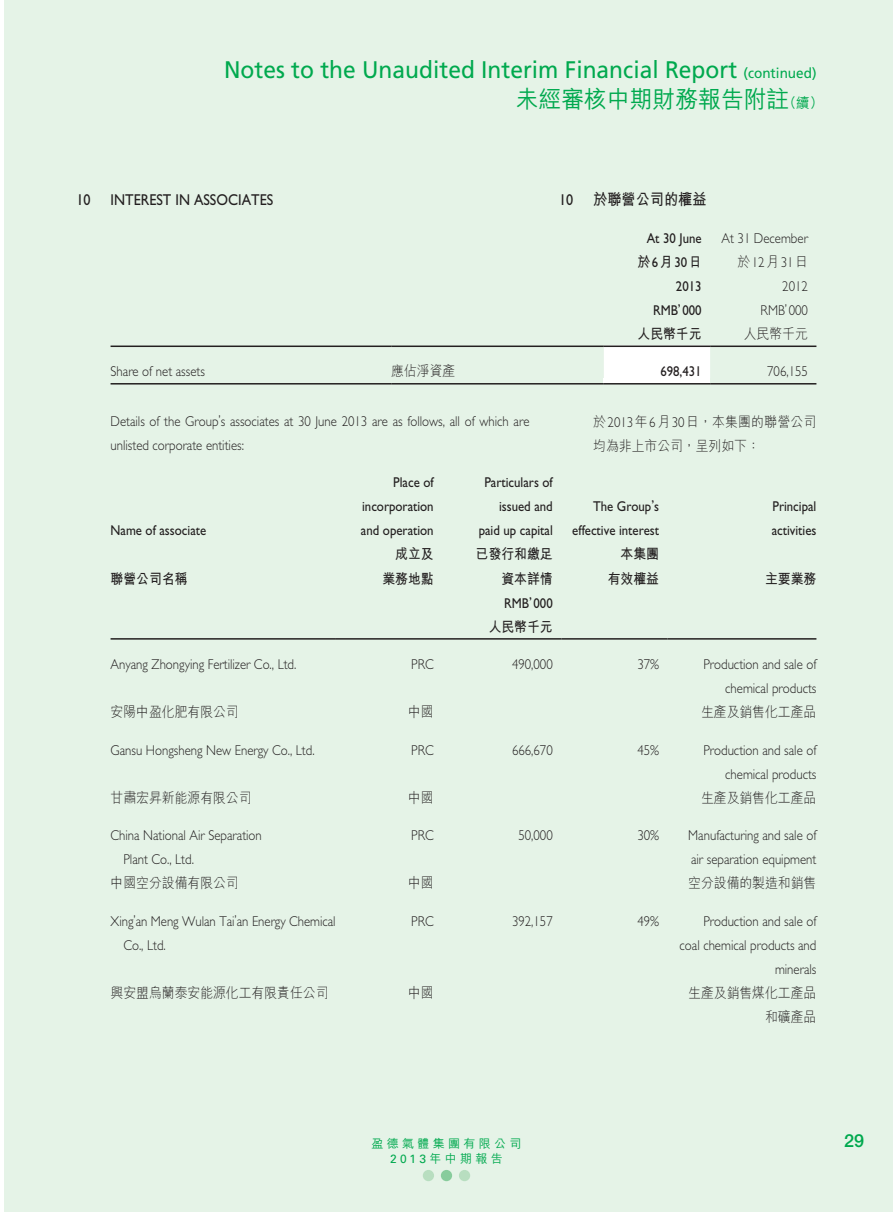
<style>
.page{position:relative;width:893px;height:1212px;background:#fff}
.page>*{position:absolute;margin:0;border:0;box-sizing:border-box;transform-origin:0 0}
.t1{font:24px "Frutiger LT Std";color:#00a94e;scale:.95 1}
.t2{font:500 24px "M Hei HK";color:#00a94e;scale:.95 1}
.t3{font:500 18px "Helvetica Neue LT Std";color:#00a94e}
._3__標題{font:15.75px "Gill Sans Std";color:#231f20;scale:.9 1}
._3__標題-2{font:700 15.75px "M Hei HK";color:#231f20;scale:.9 1}
._1__內文{font:300 14.25px/24px "Gill Sans Std";color:#231f20;text-align:right;scale:.9 1}
._1__內文-2{font:14.25px "Gill Sans Std";color:#231f20;scale:.9 1}
._1__內文-3{font:300 14.25px/24px "M Hei HK";color:#231f20;scale:.9 1}
._1__內文-4{font:700 14.25px "M Hei HK";color:#231f20;scale:.9 1}
.t4{font:500 12px "M Hei HK";letter-spacing:.28em;color:#00a94e}
.s1{font-size:14.25px}
.s2{font-family:"Gill Sans Std";font-weight:400}
.s3{font-family:"M Hei HK"}
.s4{font-family:"Gill Sans Std"}
.s5{font-family:"Univers LT Std";font-weight:400}
</style>
<div class="page">
<div style="left:4px;top:0;width:889px;height:1212px;background:#e5f3e7"></div>
<div style="left:441px;top:1170px;width:11px;height:11px;background:#88cc9c;border-radius:50%"></div>
<div style="left:423px;top:1170px;width:11px;height:11px;background:#b8dec0;border-radius:50%"></div>
<div style="left:459px;top:1170px;width:11px;height:11px;background:#b8dec0;border-radius:50%"></div>
<div style="left:604px;top:347px;width:106px;height:31px;background:#fff"></div>
<div style="left:604px;top:378px;width:106px;height:5px;background:#fff"></div>
<hr style="left:111px;top:345px;width:280px;height:2px;background:#231f20">
<hr style="left:391px;top:345px;width:213px;height:2px;background:#231f20">
<hr style="left:604px;top:345px;width:106px;height:2px;background:#231f20">
<hr style="left:710px;top:345px;width:106px;height:2px;background:#231f20">
<hr style="left:111px;top:383px;width:280px;height:1px;background:#231f20">
<hr style="left:391px;top:383px;width:213px;height:1px;background:#231f20">
<hr style="left:604px;top:383px;width:106px;height:1px;background:#231f20">
<hr style="left:710px;top:383px;width:106px;height:1px;background:#231f20">
<hr style="left:111px;top:638px;width:225px;height:2px;background:#231f20">
<hr style="left:336px;top:638px;width:119px;height:2px;background:#231f20">
<hr style="left:455px;top:638px;width:106px;height:2px;background:#231f20">
<hr style="left:561px;top:638px;width:107px;height:2px;background:#231f20">
<hr style="left:668px;top:638px;width:148px;height:2px;background:#231f20">
<h1 class="t1" style="left:224px;top:56px;width:625px">Notes to the Unaudited Interim Financial Report <span class="s1">(continued)</span></h1>
<h1 class="t2" style="left:516px;top:82px;width:325px">未經審核中期財務報告附註<span class="s1">（續）</span></h1>
<p class="_3__標題" style="left:77px;top:191px;width:17px">10</p>
<p class="_3__標題" style="left:111px;top:191px;width:182px">INTEREST IN ASSOCIATES</p>
<p class="_3__標題" style="left:559px;top:191px;width:17px">10</p>
<p class="_3__標題-2" style="left:593px;top:188px;width:127px">於聯營公司的權益</p>
<p class="_1__內文-2" style="left:647px;top:230px;width:63px">At 30 June</p>
<p class="_1__內文" style="left:722px;top:226px;width:97px">At 31 December</p>
<p class="_1__內文-4" style="left:637px;top:251px;width:73px">於<span class="s2">6</span>月<span class="s2">30</span>日</p>
<p class="_1__內文" style="left:737px;top:250px;width:80px"><span class="s3">於</span>12<span class="s3">月</span>31<span class="s3">日</span></p>
<p class="_1__內文-2" style="left:676px;top:278px;width:30px">2013</p>
<p class="_1__內文" style="left:782px;top:274px;width:30px">2012</p>
<p class="_1__內文-2" style="left:653px;top:302px;width:56px">RMB’000</p>
<p class="_1__內文" style="left:761px;top:298px;width:54px">RMB’000</p>
<p class="_1__內文-4" style="left:637px;top:323px;width:73px">人民幣千元</p>
<p class="_1__內文-3" style="left:744px;top:321px;width:73px">人民幣千元</p>
<p class="_1__內文" style="left:111px;top:360px;width:106px">Share of net assets</p>
<p class="_1__內文-3" style="left:391px;top:359px;width:73px">應佔淨資產</p>
<p class="_1__內文-2" style="left:660px;top:363px;width:47px">698,431</p>
<p class="_1__內文" style="left:767px;top:360px;width:47px">706,155</p>
<p class="_1__內文" style="left:111px;top:409px;width:467px;text-align:left">Details of the Group’s associates at 30 June 2013 are as follows, all of which are unlisted corporate entities:</p>
<p class="_1__內文-2" style="left:393px;top:474px;width:46px">Place of</p>
<p class="_1__內文-2" style="left:484px;top:474px;width:77px">Particulars of</p>
<p class="_1__內文-2" style="left:362px;top:498px;width:81px">incorporation</p>
<p class="_1__內文-2" style="left:499px;top:498px;width:61px">issued and</p>
<p class="_1__內文-2" style="left:593px;top:498px;width:75px">The Group’s</p>
<p class="_1__內文-2" style="left:772px;top:498px;width:50px">Principal</p>
<p class="_1__內文-2" style="left:111px;top:522px;width:108px">Name of associate</p>
<p class="_1__內文-2" style="left:361px;top:522px;width:82px">and operation</p>
<p class="_1__內文-2" style="left:479px;top:522px;width:84px">paid up capital</p>
<p class="_1__內文-2" style="left:572px;top:522px;width:98px">effective interest</p>
<p class="_1__內文-2" style="left:772px;top:522px;width:51px">activities</p>
<p class="_1__內文-4" style="left:395px;top:544px;width:44px">成立及</p>
<p class="_1__內文-4" style="left:476px;top:544px;width:87px">已發行和繳足</p>
<p class="_1__內文-4" style="left:621px;top:544px;width:44px">本集團</p>
<p class="_1__內文-4" style="left:111px;top:568px;width:87px">聯營公司名稱</p>
<p class="_1__內文-4" style="left:382px;top:568px;width:58px">業務地點</p>
<p class="_1__內文-4" style="left:501px;top:568px;width:58px">資本詳情</p>
<p class="_1__內文-4" style="left:608px;top:568px;width:58px">有效權益</p>
<p class="_1__內文-4" style="left:765px;top:568px;width:59px">主要業務</p>
<p class="_1__內文-2" style="left:504px;top:594px;width:56px">RMB’000</p>
<p class="_1__內文-4" style="left:489px;top:616px;width:73px">人民幣千元</p>
<p class="_1__內文" style="left:111px;top:652px;width:208px">Anyang Zhongying Fertilizer Co., Ltd.</p>
<p class="_1__內文" style="left:411px;top:652px;width:27px">PRC</p>
<p class="_1__內文" style="left:512px;top:652px;width:47px">490,000</p>
<p class="_1__內文" style="left:637px;top:652px;width:26px">37%</p>
<p class="_1__內文" style="left:703px;top:652px;width:127px">Production and sale of chemical products</p>
<p class="_1__內文-3" style="left:111px;top:700px;width:144px">安陽中盈化肥有限公司</p>
<p class="_1__內文-3" style="left:408px;top:700px;width:30px">中國</p>
<p class="_1__內文-3" style="left:701px;top:700px;width:130px">生產及銷售化工產品</p>
<p class="_1__內文" style="left:111px;top:738px;width:228px">Gansu Hongsheng New Energy Co., Ltd.</p>
<p class="_1__內文" style="left:411px;top:738px;width:27px">PRC</p>
<p class="_1__內文" style="left:512px;top:738px;width:47px">666,670</p>
<p class="_1__內文" style="left:637px;top:738px;width:26px">45%</p>
<p class="_1__內文" style="left:703px;top:738px;width:127px">Production and sale of chemical products</p>
<p class="_1__內文-3" style="left:111px;top:785px;width:158px">甘肅宏昇新能源有限公司</p>
<p class="_1__內文-3" style="left:408px;top:785px;width:30px">中國</p>
<p class="_1__內文-3" style="left:701px;top:785px;width:130px">生產及銷售化工產品</p>
<p class="_1__內文" style="left:111px;top:823px;width:170px">China National Air Separation</p>
<p class="_1__內文" style="left:123px;top:847px;width:80px">Plant Co., Ltd.</p>
<p class="_1__內文-3" style="left:593px;top:410px;width:249px">於<span class="s4">2013</span>年<span class="s4">6</span>月<span class="s4">30</span>日，本集團的聯營公司均為非上市公司，呈列如下：</p>
<p class="_1__內文" style="left:411px;top:823px;width:27px">PRC</p>
<p class="_1__內文" style="left:518px;top:823px;width:40px">50,000</p>
<p class="_1__內文" style="left:637px;top:823px;width:26px">30%</p>
<p class="_1__內文" style="left:688px;top:823px;width:144px;text-align:left">Manufacturing and sale of air separation equipment</p>
<p class="_1__內文-3" style="left:111px;top:871px;width:144px">中國空分設備有限公司</p>
<p class="_1__內文-3" style="left:408px;top:871px;width:30px">中國</p>
<p class="_1__內文-3" style="left:688px;top:871px;width:144px">空分設備的製造和銷售</p>
<p class="_1__內文" style="left:111px;top:909px;width:252px">Xing’an Meng Wulan Tai’an Energy Chemical</p>
<p class="_1__內文" style="left:123px;top:933px;width:49px">Co., Ltd.</p>
<p class="_1__內文" style="left:411px;top:909px;width:27px">PRC</p>
<p class="_1__內文" style="left:512px;top:909px;width:47px">392,157</p>
<p class="_1__內文" style="left:637px;top:909px;width:26px">49%</p>
<p class="_1__內文" style="left:680px;top:909px;width:154px">Production and sale of<br>coal chemical products and minerals</p>
<p class="_1__內文-3" style="left:111px;top:980px;width:244px">興安盟烏蘭泰安能源化工有限責任公司</p>
<p class="_1__內文-3" style="left:408px;top:980px;width:30px">中國</p>
<p class="_1__內文-3" style="left:688px;top:980px;width:144px">生產及銷售煤化工產品</p>
<p class="_1__內文-3" style="left:765px;top:1004px;width:58px">和礦產品</p>
<p class="t4" style="left:371px;top:1134px;width:152px">盈德氣體集團有限公司</p>
<p class="t3" style="left:844px;top:1129px;width:22px">29</p>
<p class="t4" style="left:390px;top:1149px;width:114px"><span class="s5">2013</span>年中期報告</p>
</div>
